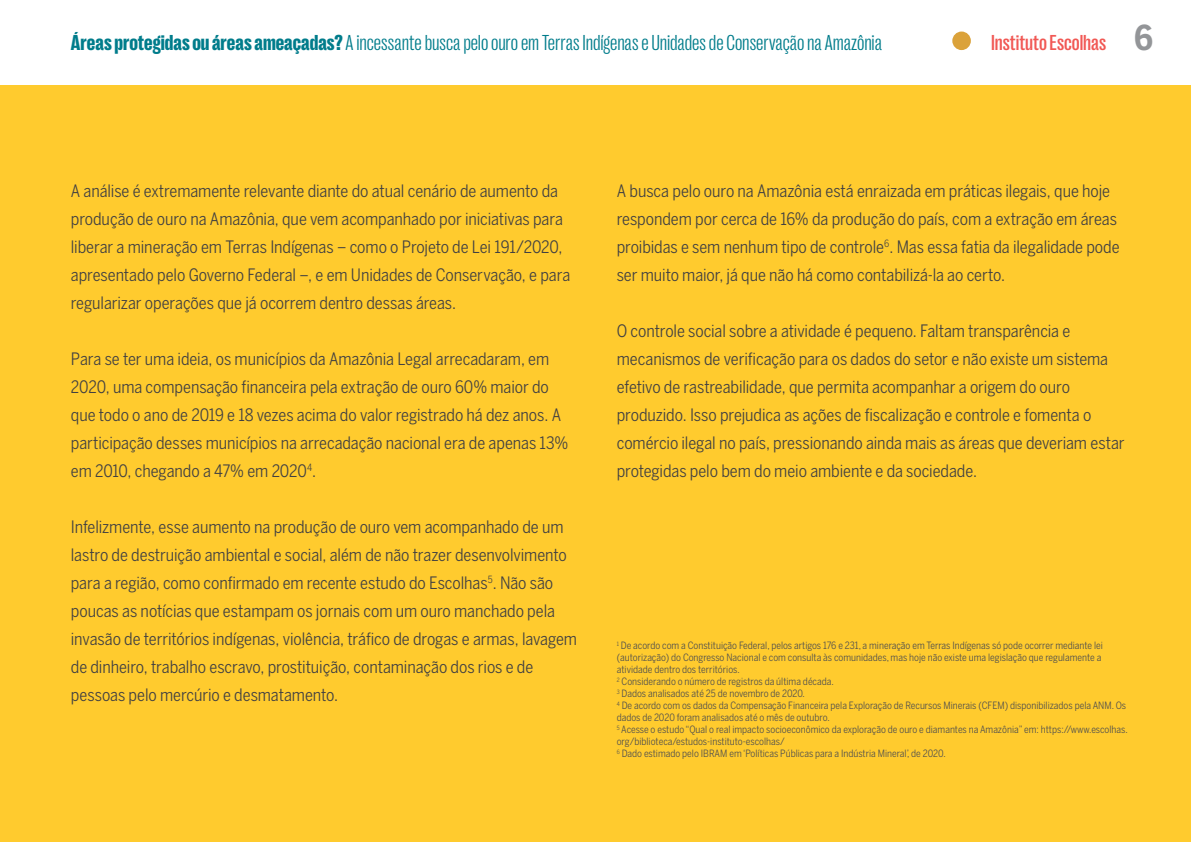
<style>
.page{position:relative;width:1191px;height:842px;background:#fff}
.page>*{position:absolute;margin:0;border:0;box-sizing:border-box;transform-origin:0 0}
.t1{font:300 condensed 22px "Right Grotesk";letter-spacing:-.005em;color:#007c8b}
.t2{font:500 condensed 22px "Right Grotesk";color:#f15854}
.t3{font:17px/28px "Benton Sans Cond";letter-spacing:-.005em;color:#414042}
.t4{font:10px/12px "Benton Sans Cond";color:#4d4d4f}
.s1{font-family:"Right Grotesk Narrow Dark";font-weight:400;font-stretch:normal}
.s2{font-family:"Benton Sans Cond";font-weight:700;font-stretch:normal;font-size:34px;color:#939598}
</style>
<div class="page">
<div style="left:0;top:85px;width:1191px;height:757px;background:#ffcb2e"></div>
<div style="left:952px;top:32px;width:19px;height:18px;background:#dba23a;border-radius:50%"></div>
<p class="t1" style="left:71px;top:31px;width:812px"><span class="s1">Áreas protegidas ou áreas ameaçadas?</span>A incessante busca pelo ouro em Terras Indígenas e Unidades de Conservação na Amazônia</p>
<p class="t2" style="left:991px;top:31px;width:163px">Instituto Escolhas <span class="s2">6</span></p>
<p class="t3" style="left:71px;top:177px;width:501px">A análise é extremamente relevante diante do atual cenário de aumento da produção de ouro na Amazônia, que vem acompanhado por iniciativas para liberar a mineração em Terras Indígenas – como o Projeto de Lei 191/2020, apresentado pelo Governo Federal –, e em Unidades de Conservação, e para regularizar operações que já ocorrem dentro dessas áreas.</p>
<p class="t3" style="left:71px;top:345px;width:499px">Para se ter uma ideia, os municípios da Amazônia Legal arrecadaram, em 2020, uma compensação financeira pela extração de ouro 60% maior do que todo o ano de 2019 e 18 vezes acima do valor registrado há dez anos. A participação desses municípios na arrecadação nacional era de apenas 13% em 2010, chegando a 47% em 2020<sup>4</sup>.</p>
<p class="t3" style="left:71px;top:513px;width:507px">Infelizmente, esse aumento na produção de ouro vem acompanhado de um lastro de destruição ambiental e social, além de não trazer desenvolvimento para a região, como confirmado em recente estudo do Escolhas<sup>5</sup>. Não são poucas as notícias que estampam os jornais com um ouro manchado pela invasão de territórios indígenas, violência, tráfico de drogas e armas, lavagem de dinheiro, trabalho escravo, prostituição, contaminação dos rios e de pessoas pelo mercúrio e desmatamento.</p>
<p class="t3" style="left:617px;top:177px;width:504px">A busca pelo ouro na Amazônia está enraizada em práticas ilegais, que hoje respondem por cerca de 16% da produção do país, com a extração em áreas proibidas e sem nenhum tipo de controle<sup>6</sup>. Mas essa fatia da ilegalidade pode ser muito maior, já que não há como contabilizá-la ao certo.</p>
<p class="t3" style="left:617px;top:317px;width:509px">O controle social sobre a atividade é pequeno. Faltam transparência e mecanismos de verificação para os dados do setor e não existe um sistema efetivo de rastreabilidade, que permita acompanhar a origem do ouro produzido. Isso prejudica as ações de fiscalização e controle e fomenta o comércio ilegal no país, pressionando ainda mais as áreas que deveriam estar protegidas pelo bem do meio ambiente e da sociedade.</p>
<p class="t4" style="left:617px;top:639px;width:512px"><sup>1</sup> De acordo com a Constituição Federal, pelos artigos 176 e 231, a mineração em Terras Indígenas só pode ocorrer mediante lei (autorização) do Congresso Nacional e com consulta às comunidades, mas hoje não existe uma legislação que regulamente a atividade dentro dos territórios.<br><sup>2</sup> Considerando o número de registros da última década.<br><sup>3</sup> Dados analisados até 25 de novembro de 2020.<br><sup>4</sup> De acordo com os dados da Compensação Financeira pela Exploração de Recursos Minerais (CFEM) disponibilizados pela ANM. Os dados de 2020 foram analisados até o mês de outubro.<br><sup>5</sup> Acesse o estudo “Qual o real impacto socioeconômico da exploração de ouro e diamantes na Amazônia” em: https://www.escolhas. org/biblioteca/estudos-instituto-escolhas/<br><sup>6</sup> Dado estimado pelo IBRAM em ‘Políticas Públicas para a Indústria Mineral’, de 2020.</p>
</div>
